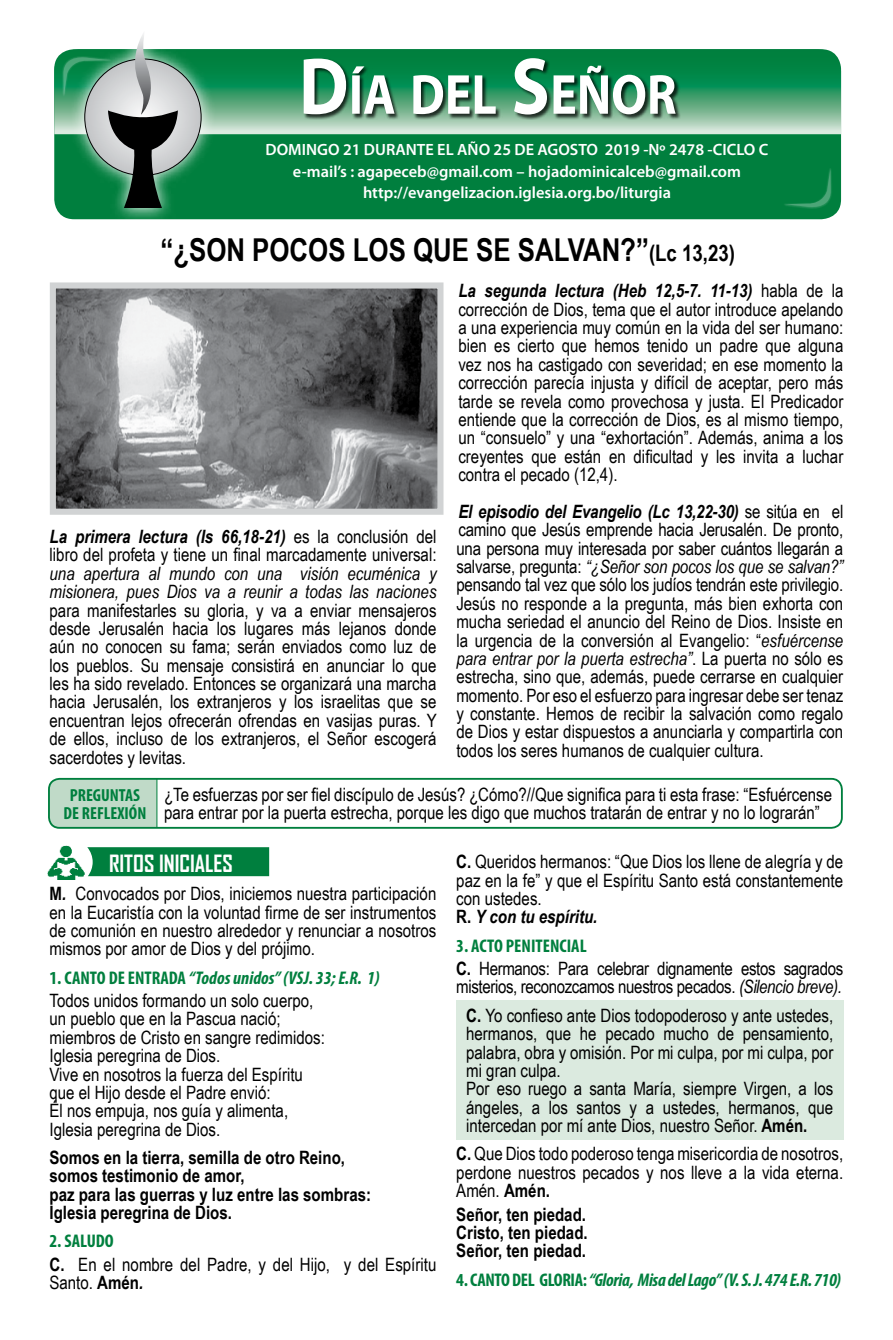
<style>
.page{position:relative;width:893px;height:1340px;background:#fff}
.page>*{position:absolute;margin:0;border:0;box-sizing:border-box;transform-origin:0 0}
.t1{font:700 31.5px "Arial Narrow";color:#000}
.t2{font:700 22.75px "Agency FB";color:#fff}
.t3{font:18.38px/18.4px "Arial Narrow";color:#000}
.t4{font:700 18.38px/18.4px "Arial Narrow";color:#000}
.t5{font:18.38px/18.4px "Arial Narrow";letter-spacing:-.02em;color:#000}
.t6{font:italic 18.38px/18.4px "Arial Narrow";color:#000}
.t7{font:italic 700 condensed 18.38px "Myriad Pro";letter-spacing:-.02em;color:#007f3e}
.t8{font:italic 700 condensed 18.38px "Myriad Pro";color:#007f3e}
.t9{font:700 condensed 18.38px "Myriad Pro";color:#007f3e}
.t10{font:700 condensed 17.5px/17.5px "Myriad Pro";color:#007f3e;text-align:center}
.t11{font:600 16.45px/21.3px "Myriad Pro";color:#fff;text-align:center}
.s1{font-size:22.75px}
.s2{font-weight:700;font-style:italic}
.s3{font-style:italic}
.s4{font-weight:700}
.s5{font-style:normal}
</style>
<div class="page">
<div style="left:456px;top:1000px;width:388px;height:140px;background:#dbeadf"></div>
<img style="left:47px;top:845px;width:38px;height:34px">
<div style="left:87px;top:847px;width:182px;height:29px;background:#007f3e"></div>
<div style="left:54px;top:49px;width:787px;height:170px;background:#007f3e;border-radius:20px"></div>
<svg style="left:54px;top:49px;width:787px;height:85px"></svg>
<svg style="left:62px;top:56px;width:1px;height:41px"></svg>
<svg style="left:785px;top:169px;width:46px;height:40px"></svg>
<div style="left:304px;top:58px;width:377px;height:62px;background:#000;opacity:.75"></div>
<svg style="left:304px;top:58px;width:372px;height:56px"></svg>
<div style="left:49px;top:778px;width:793px;height:49px;background:#c0dac8;border-radius:11px"></div>
<div style="left:156px;top:778px;width:686px;height:49px;background:#fff"></div>
<div style="left:48px;top:778px;width:795px;height:50px;border:2px solid #007f3e;border-radius:11px"></div>
<svg style="left:71px;top:49px;width:145px;height:171px"></svg>
<svg style="left:85px;top:59px;width:116px;height:116px"></svg>
<svg style="left:63px;top:33px;width:115px;height:175px"></svg>
<img style="left:57px;top:289px;width:379px;height:219px">
<div style="left:50px;top:282px;width:393px;height:233px;border:6px solid #d1d3d4"></div>
<p class="t11" style="left:266px;top:139px;width:504px">DOMINGO 21 DURANTE EL AÑO 25 DE AGOSTO 2019 -Nº 2478 -CICLO C e-mail’s : agapeceb@gmail.com – hojadominicalceb@gmail.com http://evangelizacion.iglesia.org.bo/liturgia</p>
<h1 class="t1" style="left:160px;top:226px;width:576px">“¿SON POCOS LOS QUE SE SALVAN?”<span class="s1">(Lc 13,23)</span></h1>
<p class="t3" style="left:50px;top:526px;width:388px"><span class="s2">La primera lectura (Is 66,18-21)</span> es la conclusión del libro del profeta y tiene un final marcadamente universal:</p>
<p class="t6" style="left:50px;top:564px;width:388px">una apertura al mundo con una visión ecuménica y misionera, pues Dios va a reunir a todas las naciones</p>
<p class="t3" style="left:50px;top:600px;width:389px;text-align:justify">para manifestarles su gloria, y va a enviar mensajeros desde Jerusalén hacia los lugares más lejanos donde aún no conocen su fama; serán enviados como luz de los pueblos. Su mensaje consistirá en anunciar lo que les ha sido revelado. Entonces se organizará una marcha hacia Jerusalén, los extranjeros y los israelitas que se encuentran lejos ofrecerán ofrendas en vasijas puras. Y de ellos, incluso de los extranjeros, el Señor escogerá sacerdotes y levitas.</p>
<p class="t3" style="left:458px;top:281px;width:386px;text-align:justify"><span class="s2">La segunda lectura (Heb 12,5-7. 11-13)</span> habla de la corrección de Dios, tema que el autor introduce apelando a una experiencia muy común en la vida del ser humano: bien es cierto que hemos tenido un padre que alguna vez nos ha castigado con severidad; en ese momento la corrección parecía injusta y difícil de aceptar, pero más tarde se revela como provechosa y justa. El Predicador entiende que la corrección de Dios, es al mismo tiempo, un “consuelo” y una “exhortación”. Además, anima a los creyentes que están en dificultad y les invita a luchar contra el pecado (12,4).</p>
<p class="t3" style="left:456px;top:501px;width:388px;text-align:justify"><span class="s2">El episodio del Evangelio (Lc 13,22-30)</span> se sitúa en el camino que Jesús emprende hacia Jerusalén. De pronto, una persona muy interesada por saber cuántos llegarán a salvarse, pregunta: <span class="s3">“¿Señor son pocos los que se salvan?” </span>pensando tal vez que sólo los judíos tendrán este privilegio.<br>Jesús no responde a la pregunta, más bien exhorta con mucha seriedad el anuncio del Reino de Dios. Insiste en la urgencia de la conversión al Evangelio: “<span class="s3">esfuércense para entrar por la puerta estrecha”</span>. La puerta no sólo es estrecha, sino que, además, puede cerrarse en cualquier momento. Por eso el esfuerzo para ingresar debe ser tenaz y constante. Hemos de recibir la salvación como regalo de Dios y estar dispuestos a anunciarla y compartirla con todos los seres humanos de cualquier cultura.</p>
<p class="t10" style="left:64px;top:786px;width:84px">PREGUNTAS<br>DE REFLEXIÓN</p>
<p class="t3" style="left:164px;top:784px;width:670px">¿Te esfuerzas por ser fiel discípulo de Jesús? ¿Cómo?//Que significa para ti esta frase: “Esfuércense para entrar por la puerta estrecha, porque les digo que muchos tratarán de entrar y no lo lograrán”</p>
<p class="t2" style="left:109px;top:849px;width:125px">RITOS INICIALES</p>
<p class="t3" style="left:49px;top:883px;width:388px;text-align:justify"><span class="s4">M</span><span class="s2">.</span> Convocados por Dios, iniciemos nuestra participación en la Eucaristía con la voluntad firme de ser instrumentos de comunión en nuestro alrededor y renunciar a nosotros mismos por amor de Dios y del prójimo.</p>
<p class="t8" style="left:49px;top:966px;width:332px"><span class="s5">1. CANTO DE ENTRADA</span> “Todos unidos” (VSJ. 33; E.R. 1)</p>
<p class="t3" style="left:49px;top:990px;width:277px">Todos unidos formando un solo cuerpo, un pueblo que en la Pascua nació; miembros de Cristo en sangre redimidos:<br>Iglesia peregrina de Dios.<br>Vive en nosotros la fuerza del Espíritu que el Hijo desde el Padre envió:<br>Él nos empuja, nos guía y alimenta, Iglesia peregrina de Dios.</p>
<p class="t4" style="left:49px;top:1147px;width:323px">Somos en la tierra, semilla de otro Reino, somos testimonio de amor,<br>paz para las guerras y luz entre las sombras:<br>Iglesia peregrina de Dios.</p>
<p class="t9" style="left:49px;top:1229px;width:66px">2. SALUDO</p>
<p class="t3" style="left:49px;top:1254px;width:388px"><span class="s4">C.</span> En el nombre del Padre, y del Hijo, y del Espíritu<br>Santo. <span class="s4">Amén</span><span class="s2">.</span></p>
<p class="t3" style="left:456px;top:852px;width:388px"><span class="s4">C.</span> Queridos hermanos: “Que Dios los llene de alegría y de paz en la fe” y que el Espíritu Santo está constantemente con ustedes.<br><span class="s4">R.</span> <span class="s2">Y con tu espíritu.</span></p>
<p class="t9" style="left:456px;top:934px;width:132px">3. ACTO PENITENCIAL</p>
<p class="t5" style="left:456px;top:958px;width:388px"><span class="s4">C.</span> Hermanos: Para celebrar dignamente estos sagrados misterios, reconozcamos nuestros pecados. <span class="s3">(Silencio breve).</span></p>
<p class="t3" style="left:466px;top:1005px;width:369px"><span class="s4">C.</span> Yo confieso ante Dios todopoderoso y ante ustedes, hermanos, que he pecado mucho de pensamiento, palabra, obra y omisión. Por mi culpa, por mi culpa, por mi gran culpa.<br>Por eso ruego a santa María, siempre Virgen, a los ángeles, a los santos y a ustedes, hermanos, que intercedan por mí ante Dios, nuestro Señor. <span class="s4">Amén.</span></p>
<p class="t3" style="left:456px;top:1144px;width:388px;text-align:justify"><span class="s4">C.</span> Que Dios todo poderoso tenga misericordia de nosotros, perdone nuestros pecados y nos lleve a la vida eterna.<br>Amén. <span class="s4">Amén.</span></p>
<p class="t4" style="left:456px;top:1203px;width:133px;text-align:justify">Señor, ten piedad.<br>Cristo, ten piedad.<br>Señor, ten piedad.</p>
<p class="t7" style="left:456px;top:1267px;width:387px"><span class="s5">4. CANTO DEL GLORIA:</span> “Gloria, Misa del Lago” (V. S. J. 474 E.R. 710)</p>
</div>
